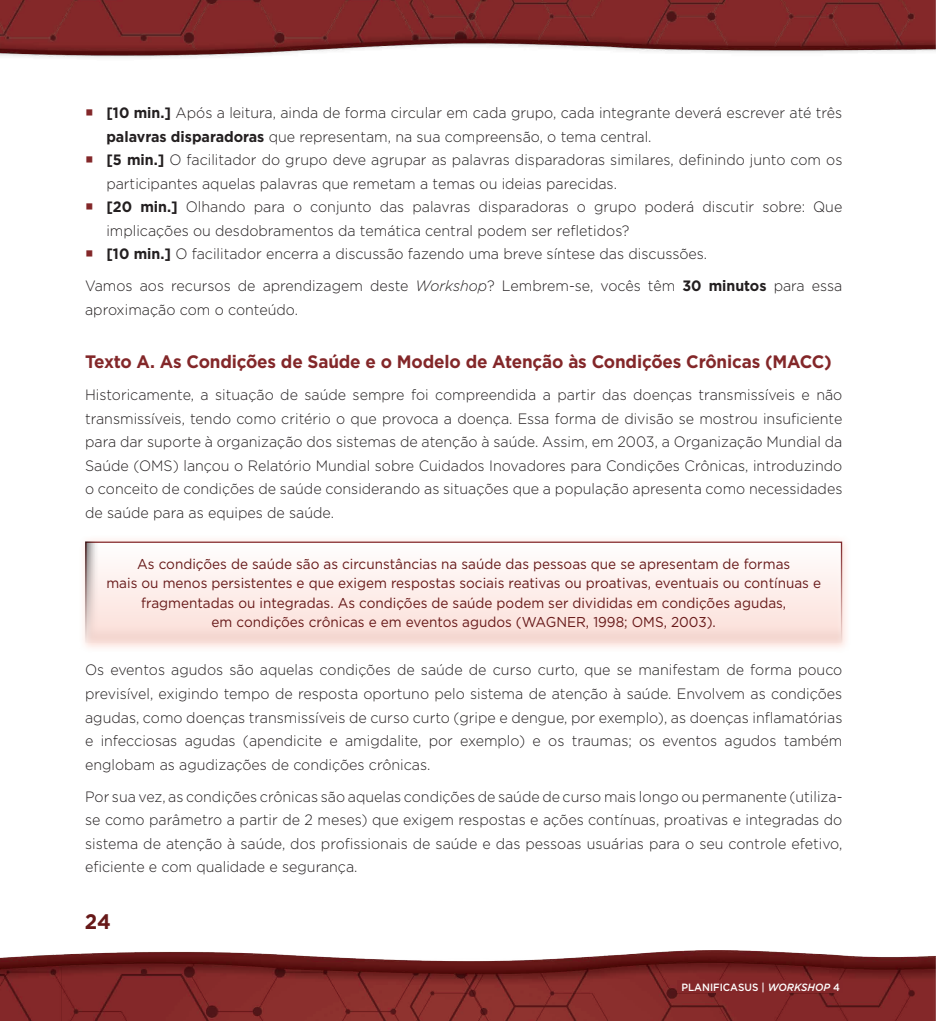
<style>
.page{position:relative;width:936px;height:1021px;background:#fff}
.page>*{position:absolute;margin:0;border:0;box-sizing:border-box;transform-origin:0 0}
.t1{font:700 21px "Gotham";color:#671919;scale:.95 1}
.Inter_1{font:700 18px "Gotham";letter-spacing:-.01em;color:#832729;scale:.95 1}
.Texto{font:300 15px/23.5px "Gotham";color:#231f20;scale:.95 1}
.Texto_Destaque_Box{font:14.25px/19.5px "Gotham";color:#671919;text-align:center;scale:.95 1}
.t2{font:500 10.5px "Gotham";color:#fff;scale:.95 1}
.s1{color:#832729}
.s2{font-weight:700}
.s3{font-style:italic}
</style>
<div class="page">
<img style="left:0;top:950px;width:935px;height:70px">
<img style="left:0;top:0;width:935px;height:58px">
<div style="left:677px;top:980px;width:165px;height:12px;background:#832729"></div>
<div style="left:78px;top:534px;width:774px;height:119px;background:#fef8f7"></div>
<div style="left:84px;top:541px;width:758px;height:104px;background:#231f20;opacity:.75"></div>
<p class="Texto" style="left:106px;top:101px;width:776px;text-indent:-21px"><span class="s1">◼</span> <span class="s2">[10 min.]</span> Após a leitura, ainda de forma circular em cada grupo, cada integrante deverá escrever até três <span class="s2">palavras disparadoras</span> que representam, na sua compreensão, o tema central.</p>
<p class="Texto" style="left:106px;top:148px;width:776px;text-indent:-21px"><span class="s1">◼</span> <span class="s2">[5 min.]</span> O facilitador do grupo deve agrupar as palavras disparadoras similares, definindo junto com os participantes aquelas palavras que remetam a temas ou ideias parecidas.</p>
<p class="Texto" style="left:106px;top:195px;width:776px;text-indent:-21px"><span class="s1">◼</span> <span class="s2">[20 min.]</span> Olhando para o conjunto das palavras disparadoras o grupo poderá discutir sobre: Que implicações ou desdobramentos da temática central podem ser refletidos?</p>
<p class="Texto" style="left:85px;top:242px;width:656px"><span class="s1">◼</span> <span class="s2">[10 min.]</span> O facilitador encerra a discussão fazendo uma breve síntese das discussões.</p>
<p class="Texto" style="left:85px;top:274px;width:798px">Vamos aos recursos de aprendizagem deste <span class="s3">Workshop</span>? Lembrem-se, vocês têm <span class="s2">30 minutos</span> para essa aproximação com o conteúdo.</p>
<p class="Inter_1" style="left:85px;top:350px;width:787px">Texto A. As Condições de Saúde e o Modelo de Atenção às Condições Crônicas (MACC)</p>
<p class="Texto" style="left:85px;top:383px;width:798px;text-align:justify">Historicamente, a situação de saúde sempre foi compreendida a partir das doenças transmissíveis e não transmissíveis, tendo como critério o que provoca a doença. Essa forma de divisão se mostrou insuficiente para dar suporte à organização dos sistemas de atenção à saúde. Assim, em 2003, a Organização Mundial da Saúde (OMS) lançou o Relatório Mundial sobre Cuidados Inovadores para Condições Crônicas, introduzindo o conceito de condições de saúde considerando as situações que a população apresenta como necessidades de saúde para as equipes de saúde.</p>
<p class="Texto_Destaque_Box" style="left:106px;top:553px;width:753px">As condições de saúde são as circunstâncias na saúde das pessoas que se apresentam de formas<br>mais ou menos persistentes e que exigem respostas sociais reativas ou proativas, eventuais ou contínuas e fragmentadas ou integradas. As condições de saúde podem ser divididas em condições agudas,<br>em condições crônicas e em eventos agudos (WAGNER, 1998; OMS, 2003).</p>
<p class="Texto" style="left:85px;top:658px;width:798px;text-align:justify">Os eventos agudos são aquelas condições de saúde de curso curto, que se manifestam de forma pouco previsível, exigindo tempo de resposta oportuno pelo sistema de atenção à saúde. Envolvem as condições agudas, como doenças transmissíveis de curso curto (gripe e dengue, por exemplo), as doenças inflamatórias e infecciosas agudas (apendicite e amigdalite, por exemplo) e os traumas; os eventos agudos também englobam as agudizações de condições crônicas.</p>
<p class="Texto" style="left:85px;top:784px;width:798px;text-align:justify">Por sua vez, as condições crônicas são aquelas condições de saúde de curso mais longo ou permanente (utiliza&shy;se como parâmetro a partir de 2 meses) que exigem respostas e ações contínuas, proativas e integradas do sistema de atenção à saúde, dos profissionais de saúde e das pessoas usuárias para o seu controle efetivo, eficiente e com qualidade e segurança.</p>
<h1 class="t1" style="left:85px;top:907px;width:29px">24</h1>
<p class="t2" style="left:681px;top:980px;width:168px">PLANIFICASUS | <span class="s3">WORKSHOP</span> 4</p>
</div>
